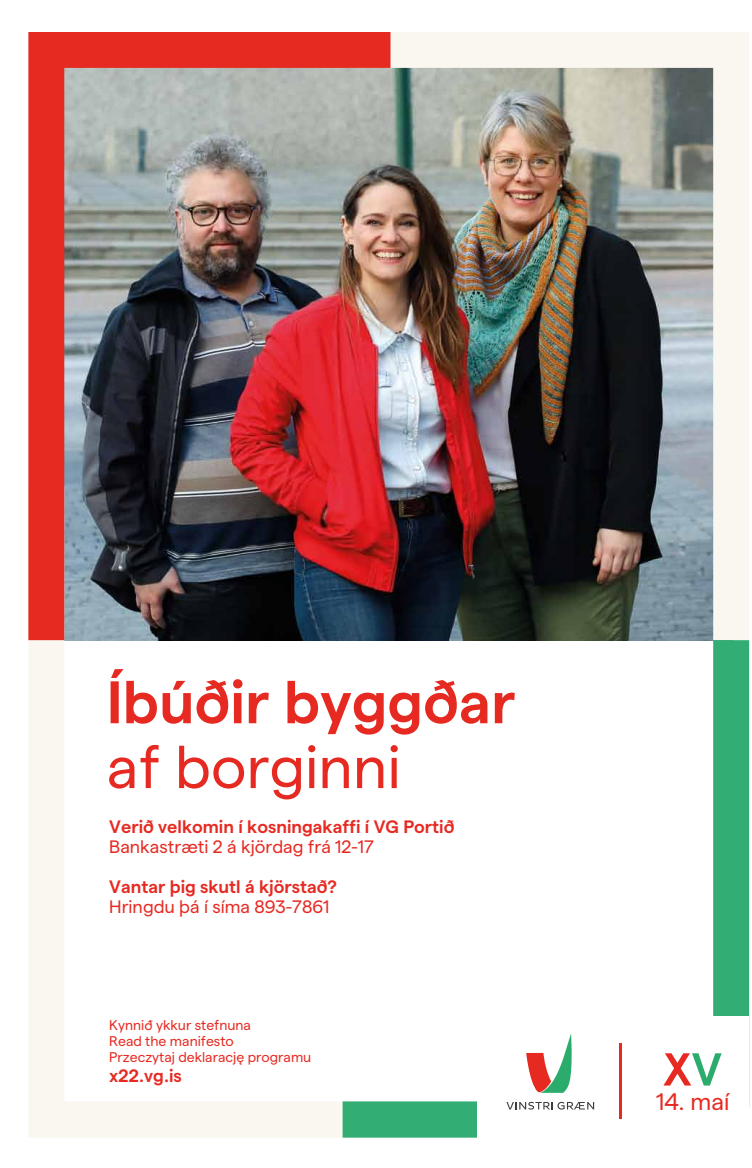
<style>
.page{position:relative;width:752px;height:1168px;background:#fff}
.page>*{position:absolute;margin:0;border:0;box-sizing:border-box;transform-origin:0 0}
.t1{font:600 59.9px "Matter";color:#e62a22}
.t2{font:59.9px "Matter";color:#e62a22}
.t3{font:23.9px "Matter";color:#e62a22}
.t4{font:600 18px "Matter";color:#e62a22}
.t5{font:18px "Matter";color:#e62a22}
.t6{font:14px/16px "Matter";color:#e62a22}
</style>
<div class="page">
<svg style="left:28px;top:640px;width:314px;height:497px"></svg>
<img style="left:390px;top:32px;width:358px;height:608px">
<img style="left:28px;top:32px;width:362px;height:608px">
<svg style="left:342px;top:640px;width:406px;height:498px"></svg>
<div style="left:477px;top:1016px;width:271px;height:122px;background:#fff"></div>
<hr style="left:619px;top:1043px;width:2px;height:75px;background:#e62a22">
<svg style="left:664px;top:1053px;width:57px;height:32px"></svg>
<svg style="left:526px;top:1034px;width:46px;height:59px"></svg>
<svg style="left:506px;top:1102px;width:88px;height:7px"></svg>
<h1 class="t1" style="left:107px;top:658px;width:410px">Íbúðir byggðar</h1>
<h1 class="t2" style="left:107px;top:723px;width:295px">af borginni</h1>
<p class="t4" style="left:109px;top:813px;width:346px">Verið velkomin í kosningakaffi í VG Portið</p>
<p class="t5" style="left:109px;top:833px;width:266px">Bankastræti 2 á kjördag frá 12-17</p>
<p class="t4" style="left:109px;top:873px;width:229px">Vantar þig skutl á kjörstað?</p>
<p class="t5" style="left:109px;top:893px;width:222px">Hringdu þá í síma 893-7861</p>
<p class="t6" style="left:109px;top:1016px;width:203px">Kynnið ykkur stefnuna<br>Read the manifesto<br>Przeczytaj deklarację programu</p>
<p class="t4" style="left:109px;top:1063px;width:74px">x22.vg.is</p>
<h2 class="t3" style="left:655px;top:1084px;width:75px">14. maí</h2>
</div>
